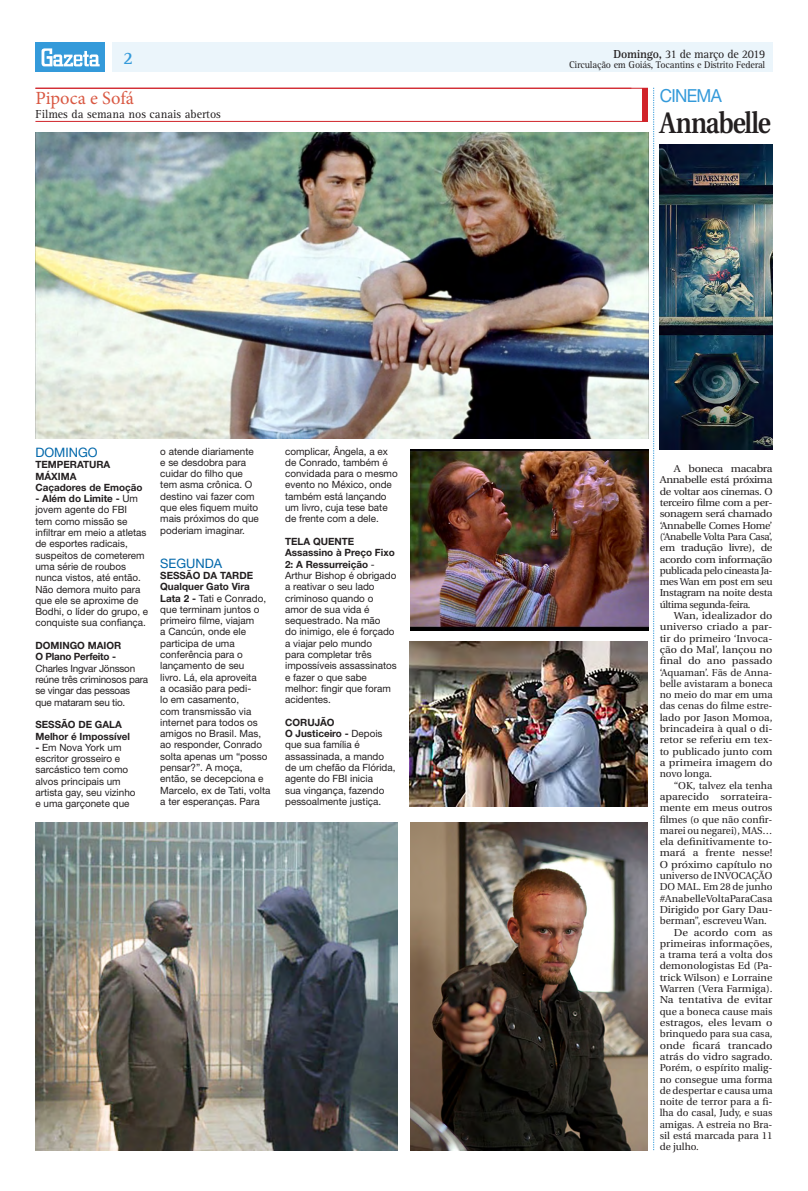
<style>
.page{position:relative;width:808px;height:1191px;background:#fff}
.page>*{position:absolute;margin:0;border:0;box-sizing:border-box;transform-origin:0 0}
.Manchete{font:600 29.7px "Utopia";letter-spacing:-.045em;color:#231f20;scale:.85 1}
.t1{font:18.6px "Minion Pro";color:#d95842}
.Retranca{font:18px "Helvetica Neue";letter-spacing:-.04em;color:#349ada;scale:.95 1}
.t2{font:700 18px "Rotis Serif";color:#349ada}
.Tit_Colunas{font:13px "Helvetica Neue";color:#0067aa}
.t3{font:12px "Rotis Serif";color:#231f20}
.t4{font:12px "Rotis Serif";letter-spacing:-.02em;color:#231f20}
.txt_colunas{font:10px/11.3px "Helvetica Neue";color:#231f20}
.TExto_Corrido{font:10px/11.3px "Utopia";color:#231f20;text-align:justify;scale:1.1 1}
.TExto_Corrido-2{font:10px/11.3px "Utopia";color:#231f20;text-align:justify;scale:1.08 1}
.TExto_Corrido-3{font:10px/11.3px "Utopia";color:#231f20;text-align:justify}
.txt_colunas-2{font:700 10px/11.3px "Helvetica Neue";color:#231f20}
.txt_colunas-3{font:10px/11.3px "Helvetica Neue";letter-spacing:-.02em;color:#231f20}
.t5{font:10px "Rotis Serif";letter-spacing:-.02em;color:#231f20}
.s1{font-weight:700}
</style>
<div class="page">
<div style="left:112px;top:43px;width:660px;height:29px;background:#ebf5fb"></div>
<div style="left:35px;top:43px;width:70px;height:29px;background:#349ada"></div>
<svg style="left:42px;top:48px;width:58px;height:18px"></svg>
<div style="left:643px;top:88px;width:5px;height:34px;background:#d1232a"></div>
<hr style="left:35px;top:88px;width:613px;height:1px;background:#d1232a">
<hr style="left:35px;top:121px;width:612px;height:1px;background:#d1232a">
<svg style="left:653px;top:88px;width:1px;height:1062px"></svg>
<img style="left:35px;top:133px;width:613px;height:305px">
<img style="left:35px;top:822px;width:363px;height:328px">
<img style="left:410px;top:822px;width:238px;height:328px">
<img style="left:410px;top:449px;width:238px;height:181px">
<img style="left:410px;top:641px;width:238px;height:165px">
<img style="left:660px;top:144px;width:112px;height:305px">
<p class="t2" style="left:123px;top:48px;width:12px">2</p>
<p class="t4" style="left:613px;top:47px;width:153px"><span class="s1">Domingo,</span> 31 de março de 2019</p>
<p class="t5" style="left:569px;top:59px;width:198px">Circulação em Goiás, Tocantins e Distrito Federal</p>
<p class="t1" style="left:35px;top:85px;width:100px">Pipoca e Sofá</p>
<p class="Retranca" style="left:660px;top:85px;width:67px">CINEMA</p>
<p class="t3" style="left:35px;top:107px;width:187px">Filmes da semana nos canais abertos</p>
<p class="Manchete" style="left:660px;top:107px;width:132px">Annabelle</p>
<p class="Tit_Colunas" style="left:35px;top:444px;width:64px">DOMINGO</p>
<p class="txt_colunas-2" style="left:35px;top:459px;width:76px">TEMPERATURA<br>MÁXIMA</p>
<p class="txt_colunas-2" style="left:35px;top:481px;width:109px">Caçadores de Emoção</p>
<p class="txt_colunas" style="left:35px;top:493px;width:114px"><span class="s1">- Além do Limite -</span> Um jovem agente do FBI<br>tem como missão se infiltrar em meio a atletas de esportes radicais, suspeitos de cometerem uma série de roubos nunca vistos, até então.<br>Não demora muito para que ele se aproxime de<br>Bodhi, o líder do grupo, e conquiste sua confiança.</p>
<p class="txt_colunas-2" style="left:35px;top:639px;width:87px">DOMINGO MAIOR</p>
<p class="txt_colunas-3" style="left:35px;top:651px;width:114px"><span class="s1">O Plano Perfeito -<br></span>Charles Ingvar Jönsson reúne três criminosos para se vingar das pessoas que mataram seu tio.</p>
<p class="txt_colunas-2" style="left:35px;top:719px;width:88px">SESSÃO DE GALA</p>
<p class="txt_colunas-2" style="left:35px;top:730px;width:96px">Melhor é Impossível</p>
<p class="txt_colunas" style="left:35px;top:741px;width:102px"><span class="s1">-</span> Em Nova York um escritor grosseiro e sarcástico tem como alvos principais um artista gay, seu vizinho e uma garçonete que</p>
<p class="txt_colunas" style="left:160px;top:445px;width:100px">o atende diariamente e se desdobra para cuidar do filho que tem asma crônica. O destino vai fazer com que eles fiquem muito mais próximos do que poderiam imaginar.</p>
<p class="Tit_Colunas" style="left:160px;top:555px;width:63px">SEGUNDA</p>
<p class="txt_colunas-2" style="left:160px;top:569px;width:94px">SESSÃO DA TARDE</p>
<p class="txt_colunas" style="left:160px;top:581px;width:112px"><span class="s1">Qualquer Gato Vira<br>Lata 2 -</span> Tati e Conrado, que terminam juntos o primeiro filme, viajam<br>a Cancún, onde ele participa de uma conferência para o lançamento de seu<br>livro. Lá, ela aproveita<br>a ocasião para pedi-<br>lo em casamento,<br>com transmissão via internet para todos os amigos no Brasil. Mas, ao responder, Conrado solta apenas um “posso pensar?”. A moça, então, se decepciona e<br>Marcelo, ex de Tati, volta a ter esperanças. Para</p>
<p class="txt_colunas" style="left:285px;top:445px;width:114px">complicar, Ângela, a ex de Conrado, também é convidada para o mesmo evento no México, onde também está lançando um livro, cuja tese bate de frente com a dele.</p>
<p class="txt_colunas-2" style="left:285px;top:535px;width:71px">TELA QUENTE</p>
<p class="txt_colunas" style="left:285px;top:547px;width:113px"><span class="s1">Assassino à Preço Fixo<br>2: A Ressurreição</span> -<br>Arthur Bishop é obrigado a reativar o seu lado criminoso quando o amor de sua vida é sequestrado. Na mão<br>do inimigo, ele é forçado a viajar pelo mundo<br>para completar três impossíveis assassinatos e fazer o que sabe melhor: fingir que foram acidentes.</p>
<p class="txt_colunas-2" style="left:285px;top:716px;width:51px">CORUJÃO</p>
<p class="txt_colunas" style="left:285px;top:728px;width:112px"><span class="s1">O Justiceiro -</span> Depois que sua família é assassinada, a mando de um chefão da Flórida, agente do FBI inicia<br>sua vingança, fazendo pessoalmente justiça.</p>
<p class="TExto_Corrido" style="left:660px;top:463px;width:104px;text-indent:14px">A boneca macabra Annabelle está próxima de voltar aos cinemas. O terceiro filme com a per&shy;sonagem será chamado ‘Annabelle Comes Home’ (‘Anabelle Volta Para Casa’, em tradução livre), de acordo com informação publicada pelo cineasta Ja&shy;mes Wan em post em seu Instagram na noite desta última segunda-feira.</p>
<p class="TExto_Corrido-2" style="left:660px;top:610px;width:106px;text-indent:14px">Wan, idealizador do universo criado a par&shy;tir do primeiro ‘Invoca&shy;ção do Mal’, lançou no final do ano passado ‘Aquaman’. Fãs de Anna&shy;belle avistaram a boneca no meio do mar em uma das cenas do filme estre&shy;lado por Jason Momoa, brincadeira à qual o di&shy;retor se referiu em tex&shy;to publicado junto com a primeira imagem do novo longa.</p>
<p class="TExto_Corrido-3" style="left:660px;top:779px;width:114px;text-indent:14px">“OK, talvez ela tenha aparecido sorrateira&shy;mente em meus outros filmes (o que não confir&shy;marei ou negarei), MAS… ela definitivamente to&shy;mará a frente nesse!<br>O próximo capítulo no universo de INVOCAÇÃO DO MAL. Em 28 de junho #AnabelleVoltaParaCasa Dirigido por Gary Dau&shy;berman”, escreveu Wan.</p>
<p class="TExto_Corrido" style="left:660px;top:926px;width:104px;text-indent:14px">De acordo com as primeiras informações, a trama terá a volta dos demonologistas Ed (Pa&shy;trick Wilson) e Lorraine Warren (Vera Farmiga).<br>Na tentativa de evitar que a boneca cause mais estragos, eles levam o brinquedo para sua casa, onde ficará trancado atrás do vidro sagrado.<br>Porém, o espírito malig&shy;no consegue uma forma de despertar e causa uma noite de terror para a fi&shy;lha do casal, Judy, e suas amigas. A estreia no Bra&shy;sil está marcada para 11 de julho.</p>
</div>
